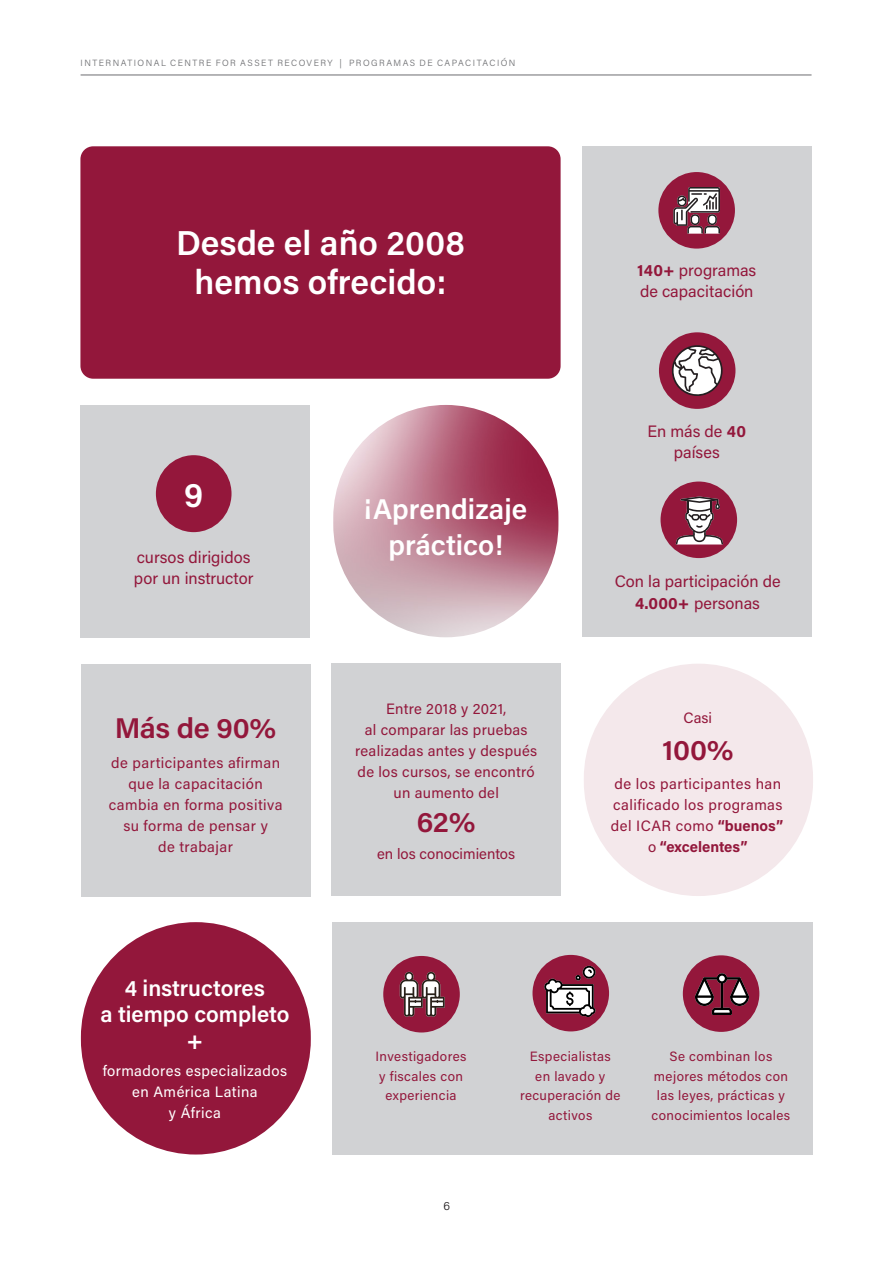
<style>
.page{position:relative;width:893px;height:1263px;background:#fff}
.page>*{position:absolute;margin:0;border:0;box-sizing:border-box;transform-origin:0 0}
.TB___H2{font:600 34.5px/39px "Acumin Pro";letter-spacing:.005em;color:#fff;text-align:center}
.TB___H2-2{font:600 28.5px/36px "Acumin Pro";color:#fff;text-align:center}
._3___HEADER_Publication_Title{font:600 28.5px "Acumin Pro";letter-spacing:-.01em;color:#93173b}
.TB___info_text{font:600 24px "Acumin Pro";color:#fff}
.TB___H2-3{font:600 22.5px/25.5px "Acumin Pro";color:#fff;text-align:center}
._3___HEADER_Publication_Title-2{font:16.5px/21px "Acumin Pro";color:#93173b}
._3___HEADER_Publication_Title-3{font:15px/21px "Acumin Pro";letter-spacing:.025em;color:#93173b;text-align:center}
._3___HEADER_Publication_Title-4{font:15px/21px "Acumin Pro";letter-spacing:.03em;color:#fff;text-align:center}
._3___HEADER_Publication_Title-5{font:15px "Acumin Pro";color:#93173b}
._3___HEADER_Publication_Title-6{font:13.5px/19.5px "Acumin Pro";letter-spacing:.03em;color:#93173b;text-align:center}
.t1{font:300 12px "Acumin Pro";color:#231f20}
.t2{font:300 9px "Acumin Pro";letter-spacing:.165em;color:#6c6d70}
.s1{font-weight:700}
</style>
<div class="page">
<hr style="left:81px;top:75px;width:730px;height:1px;background:#6c6d70">
<div style="left:80px;top:146px;width:481px;height:233px;background:#93173b;border-radius:13px"></div>
<div style="left:582px;top:146px;width:229px;height:491px;background:#d1d2d4"></div>
<div style="left:658px;top:172px;width:77px;height:77px;background:#94173b;border-radius:50%"></div>
<svg style="left:673px;top:187px;width:47px;height:47px"></svg>
<div style="left:659px;top:332px;width:76px;height:77px;background:#94173b;border-radius:50%"></div>
<svg style="left:668px;top:345px;width:55px;height:52px"></svg>
<div style="left:660px;top:481px;width:77px;height:77px;background:#94173b;border-radius:50%"></div>
<svg style="left:676px;top:496px;width:47px;height:49px"></svg>
<div style="left:80px;top:405px;width:230px;height:232px;background:#d1d2d4"></div>
<div style="left:156px;top:455px;width:76px;height:77px;background:#94173b;border-radius:50%"></div>
<div style="left:584px;top:664px;width:229px;height:232px;background:#f4e8eb;border-radius:115px"></div>
<div style="left:332px;top:664px;width:229px;height:232px;background:#d1d2d4"></div>
<div style="left:81px;top:664px;width:229px;height:232px;background:#d1d2d4"></div>
<div style="left:333px;top:922px;width:480px;height:233px;background:#d1d2d4"></div>
<div style="left:383px;top:956px;width:77px;height:76px;background:#94173b;border-radius:50%"></div>
<svg style="left:400px;top:972px;width:45px;height:45px"></svg>
<div style="left:532px;top:955px;width:77px;height:76px;background:#94173b;border-radius:50%"></div>
<svg style="left:544px;top:966px;width:51px;height:51px"></svg>
<div style="left:683px;top:955px;width:76px;height:77px;background:#94173b;border-radius:50%"></div>
<svg style="left:695px;top:973px;width:54px;height:42px"></svg>
<img style="left:333px;top:405px;width:225px;height:232px;border-radius:113px">
<div style="left:81px;top:922px;width:230px;height:232px;background:#93173b;border-radius:115px"></div>
<p class="t2" style="left:81px;top:57px;width:436px">INTERNATIONAL CENTRE FOR ASSET RECOVERY | PROGRAMAS DE CAPACITACIÓN</p>
<p class="TB___H2" style="left:176px;top:221px;width:290px">Desde el año 2008 hemos ofrecido:</p>
<p class="TB___H2" style="left:184px;top:473px;width:21px">9</p>
<p class="_3___HEADER_Publication_Title-2" style="left:134px;top:546px;width:121px">cursos dirigidos por un instructor</p>
<p class="_3___HEADER_Publication_Title" style="left:115px;top:708px;width:163px">Más de 90%</p>
<p class="_3___HEADER_Publication_Title-3" style="left:111px;top:752px;width:170px">de participantes afirman</p>
<p class="_3___HEADER_Publication_Title-3" style="left:109px;top:773px;width:175px">que la capacitación cambia en forma positiva su forma de pensar y<br>de trabajar</p>
<p class="TB___H2-2" style="left:364px;top:490px;width:164px">¡Aprendizaje práctico!</p>
<p class="_3___HEADER_Publication_Title-3" style="left:355px;top:698px;width:184px">Entre 2018 y 2021,<br>al comparar las pruebas realizadas antes y después de los cursos, se encontró un aumento del</p>
<p class="_3___HEADER_Publication_Title" style="left:417px;top:802px;width:60px">62%</p>
<p class="_3___HEADER_Publication_Title-5" style="left:377px;top:844px;width:140px">en los conocimientos</p>
<p class="_3___HEADER_Publication_Title-2" style="left:637px;top:259px;width:121px"><span class="s1">140+</span> programas de capacitación</p>
<p class="_3___HEADER_Publication_Title-2" style="left:647px;top:420px;width:100px;text-align:center">En más de <span class="s1">40 </span>países</p>
<p class="_3___HEADER_Publication_Title-2" style="left:615px;top:569px;width:167px;line-height:22.5px;text-align:center">Con la participación de<br><span class="s1">4.000+</span> personas</p>
<p class="_3___HEADER_Publication_Title-3" style="left:684px;top:706px;width:30px">Casi</p>
<p class="_3___HEADER_Publication_Title" style="left:662px;top:730px;width:73px">100%</p>
<p class="_3___HEADER_Publication_Title-3" style="left:611px;top:772px;width:174px">de los participantes han calificado los programas del ICAR como <span class="s1">“buenos” </span>o <span class="s1">“excelentes”</span></p>
<p class="TB___H2-3" style="left:100px;top:974px;width:190px">4 instructores<br>a tiempo completo</p>
<p class="TB___info_text" style="left:187px;top:1024px;width:18px">+</p>
<p class="_3___HEADER_Publication_Title-4" style="left:103px;top:1059px;width:186px">formadores especializados en América Latina<br>y África</p>
<p class="_3___HEADER_Publication_Title-6" style="left:376px;top:1046px;width:92px">Investigadores y fiscales con experiencia</p>
<p class="_3___HEADER_Publication_Title-6" style="left:520px;top:1046px;width:102px">Especialistas<br>en lavado y recuperación de activos</p>
<p class="_3___HEADER_Publication_Title-6" style="left:652px;top:1046px;width:140px">Se combinan los mejores métodos con las leyes, prácticas y conocimientos locales</p>
<p class="t1" style="left:443px;top:1198px;width:8px">6</p>
</div>
